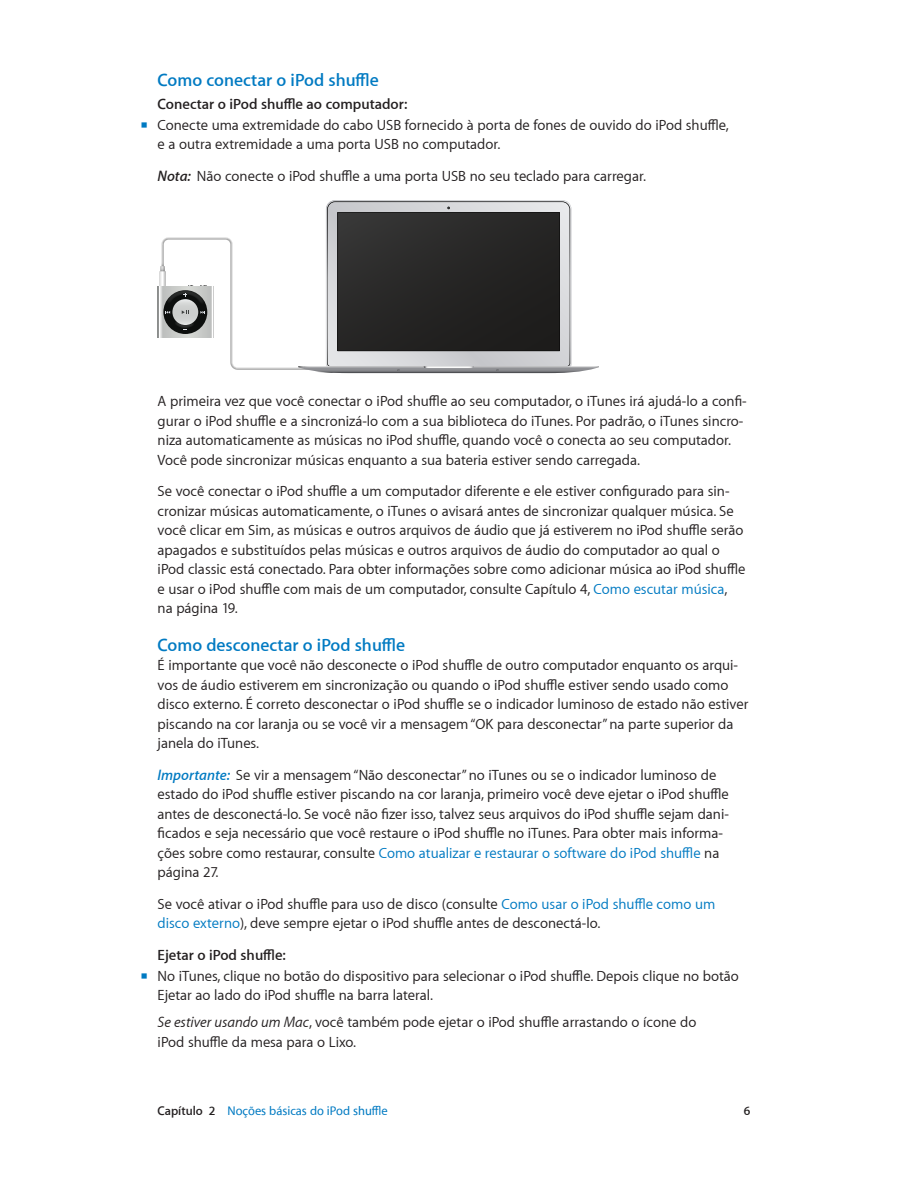
<style>
.page{position:relative;width:897px;height:1188px;background:#fff}
.page>*{position:absolute;margin:0;border:0;box-sizing:border-box;transform-origin:0 0}
.t1{font:600 18px "Myriad Set";color:#007ac2}
.BodyRegular{font:15px/19.5px "Myriad Set Text";color:#231f20}
.Important{font:15px/19.5px "Myriad Set Text";color:#231f20}
.BodyFirst{font:15px/19.5px "Myriad Set Text";color:#231f20}
.BodySub{font:15px/19.5px "Myriad Set Text";color:#231f20}
.Note{font:15px "Myriad Set Text";color:#231f20}
.DisplaySentenceAfter{font:600 15px "Myriad Set";color:#231f20}
.DisplaySentence{font:600 15px "Myriad Set";color:#231f20}
.t2{font:500 12.75px "Myriad Set";color:#007ac2}
.t3{font:600 12.75px "Myriad Set";color:#231f20}
.s1{font-family:"Apple Icon Four";color:#007ac2}
.s2{font-family:"Myriad Set";font-weight:600;font-style:italic}
.s3{color:#007ac2}
.s4{font-family:"Myriad Set";font-weight:600;font-style:italic;color:#007ac2}
.s5{font-style:italic}
.s6{font-weight:600;color:#231f20}
</style>
<div class="page">
<svg style="left:159px;top:200px;width:440px;height:173px"></svg>
<h2 class="t1" style="left:158px;top:69px;width:223px">Como conectar o iPod shuffle</h2>
<h4 class="DisplaySentenceAfter" style="left:158px;top:94px;width:251px">Conectar o iPod shuffle ao computador:</h4>
<p class="BodyRegular" style="left:158px;top:115px;width:572px;text-indent:-17px"><span class="s1">m</span> Conecte uma extremidade do cabo USB fornecido à porta de fones de ouvido do iPod shuffle, e a outra extremidade a uma porta USB no computador.</p>
<p class="Note" style="left:158px;top:166px;width:490px"><span class="s2">Nota:</span> Não conecte o iPod shuffle a uma porta USB no seu teclado para carregar.</p>
<p class="BodyRegular" style="left:158px;top:391px;width:590px">A primeira vez que você conectar o iPod shuffle ao seu computador, o iTunes irá ajudá-lo a confi&shy;gurar o iPod shuffle e a sincronizá-lo com a sua biblioteca do iTunes. Por padrão, o iTunes sincro&shy;niza automaticamente as músicas no iPod shuffle, quando você o conecta ao seu computador.<br>Você pode sincronizar músicas enquanto a sua bateria estiver sendo carregada.</p>
<p class="BodyRegular" style="left:158px;top:481px;width:589px">Se você conectar o iPod shuffle a um computador diferente e ele estiver configurado para sin&shy;cronizar músicas automaticamente, o iTunes o avisará antes de sincronizar qualquer música. Se você clicar em Sim, as músicas e outros arquivos de áudio que já estiverem no iPod shuffle serão apagados e substituídos pelas músicas e outros arquivos de áudio do computador ao qual o iPod classic está conectado. Para obter informações sobre como adicionar música ao iPod shuffle e usar o iPod shuffle com mais de um computador, consulte Capítulo 4, <span class="s3">Como escutar música</span>, na página 19.</p>
<h2 class="t1" style="left:158px;top:633px;width:249px">Como desconectar o iPod shuffle</h2>
<p class="BodyFirst" style="left:158px;top:655px;width:592px">É importante que você não desconecte o iPod shuffle de outro computador enquanto os arqui&shy;vos de áudio estiverem em sincronização ou quando o iPod shuffle estiver sendo usado como disco externo. É correto desconectar o iPod shuffle se o indicador luminoso de estado não estiver piscando na cor laranja ou se você vir a mensagem “OK para desconectar” na parte superior da janela do iTunes.</p>
<p class="Important" style="left:158px;top:765px;width:572px"><span class="s4">Importante:</span> Se vir a mensagem “Não desconectar” no iTunes ou se o indicador luminoso de estado do iPod shuffle estiver piscando na cor laranja, primeiro você deve ejetar o iPod shuffle antes de desconectá-lo. Se você não fizer isso, talvez seus arquivos do iPod shuffle sejam dani&shy;ficados e seja necessário que você restaure o iPod shuffle no iTunes. Para obter mais informa&shy;ções sobre como restaurar, consulte <span class="s3">Como atualizar e restaurar o software do iPod shuffle</span> na página 27.</p>
<p class="BodyRegular" style="left:158px;top:894px;width:559px">Se você ativar o iPod shuffle para uso de disco (consulte <span class="s3">Como usar o iPod shuffle como um disco externo</span>), deve sempre ejetar o iPod shuffle antes de desconectá-lo.</p>
<h4 class="DisplaySentence" style="left:158px;top:945px;width:130px">Ejetar o iPod shuffle:</h4>
<p class="BodyRegular" style="left:158px;top:966px;width:582px;text-indent:-16px"><span class="s1">m</span> No iTunes, clique no botão do dispositivo para selecionar o iPod shuffle. Depois clique no botão<br>Ejetar ao lado do iPod shuffle na barra lateral.</p>
<p class="BodySub" style="left:158px;top:1012px;width:540px"><span class="s5">Se estiver usando um Mac</span>, você também pode ejetar o iPod shuffle arrastando o ícone do iPod shuffle da mesa para o Lixo.</p>
<p class="t2" style="left:157px;top:1102px;width:232px"><span class="s6">Capítulo 2</span> Noções básicas do iPod shuffle</p>
<p class="t3" style="left:743px;top:1102px;width:8px">6</p>
</div>
